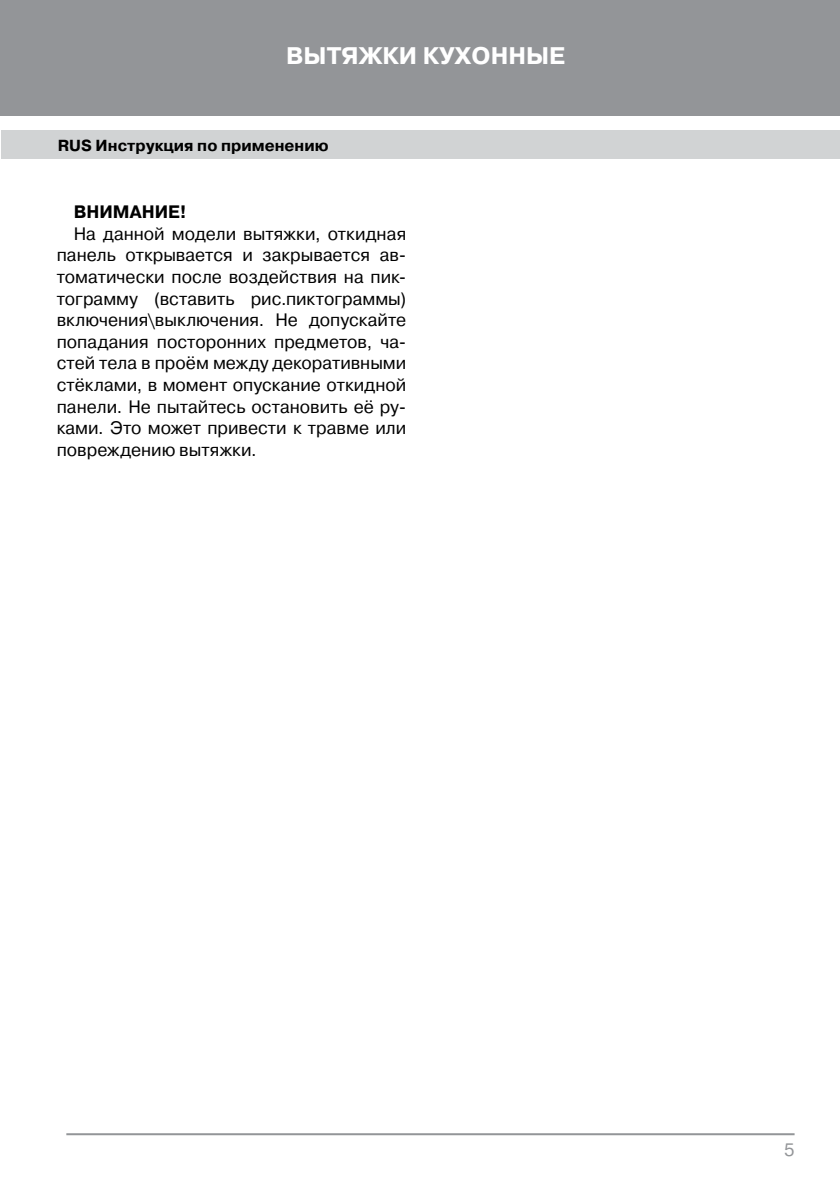
<style>
.page{position:relative;width:840px;height:1191px;background:#fff}
.page>*{position:absolute;margin:0;border:0;box-sizing:border-box;transform-origin:0 0}
.t1{font:700 24px "Pragmatica C";color:#fff}
.t2{font:18px/21.6px "Pragmatica C";color:#000;text-align:justify}
.t3{font:700 18px "Pragmatica C";letter-spacing:-.005em;color:#000}
.t4{font:18px "Pragmatica C";color:#939598}
.t5{font:700 16px "Pragmatica C";color:#000}
</style>
<div class="page">
<div style="left:0;top:0;width:839px;height:116px;background:#939598"></div>
<div style="left:1px;top:130px;width:838px;height:29px;background:#d1d3d4"></div>
<hr style="left:66px;top:1133px;width:728px;height:2px;background:#939598">
<h1 class="t1" style="left:286px;top:42px;width:280px">ВЫТЯЖКИ КУХОННЫЕ</h1>
<p class="t5" style="left:58px;top:136px;width:272px">RUS Инструкция по применению</p>
<p class="t3" style="left:74px;top:202px;width:114px">ВНИМАНИЕ!</p>
<p class="t2" style="left:57px;top:223px;width:351px;text-indent:17px">На данной модели вытяжки, откидная панель открывается и закрывается ав&shy;томатически после воздействия на пик&shy;тограмму (вставить рис.пиктограммы) включения\выключения. Не допускайте попадания посторонних предметов, ча&shy;стей тела в проём между декоративными стёклами, в момент опускание откидной панели. Не пытайтесь остановить её ру&shy;ками. Это может привести к травме или повреждению вытяжки.</p>
<p class="t4" style="left:783px;top:1139px;width:12px">5</p>
</div>
